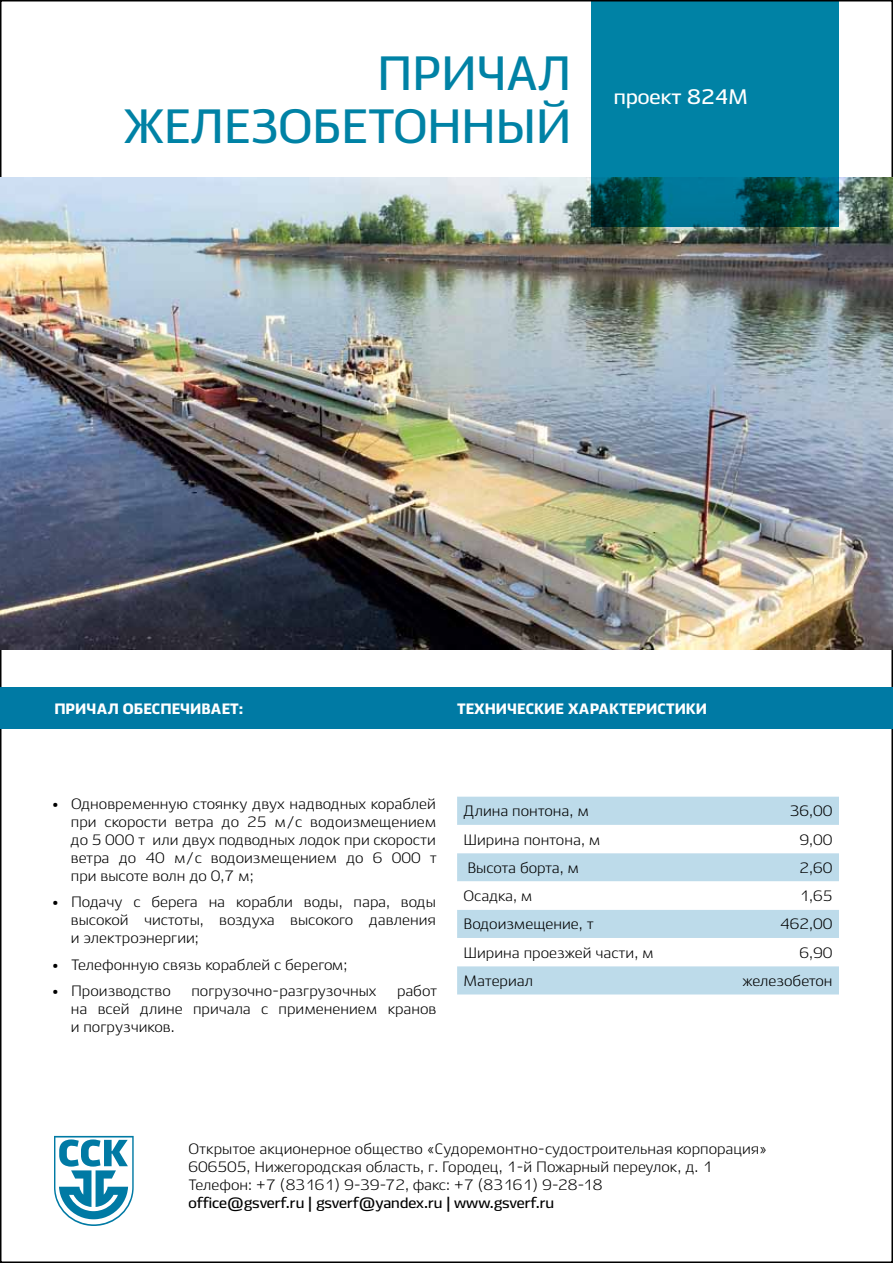
<style>
.page{position:relative;width:893px;height:1263px;background:#fff}
.page>*{position:absolute;margin:0;border:0;box-sizing:border-box;transform-origin:0 0}
.t1{font:700 48px/52.5px "Ekibastuz";color:#0082a5;text-align:right}
.t2{font:700 21px "Ekibastuz";color:#fff}
.t3{font:15px/18px "Ekibastuz";color:#000;text-align:justify}
.t4{font:700 15px "Ekibastuz";color:#000}
.t5{font:900 15px "Ekibastuz";color:#fff}
.s1{font-weight:800}
</style>
<div class="page">
<svg style="left:54px;top:1136px;width:80px;height:90px"></svg>
<div style="left:0;top:688px;width:893px;height:41px;background:#007aa4"></div>
<div style="left:457px;top:797px;width:382px;height:197px;background:#bddbea"></div>
<svg style="left:457px;top:825px;width:382px;height:141px"></svg>
<img style="left:0;top:177px;width:893px;height:472px">
<svg style="left:591px;top:0;width:248px;height:227px;background:#007794"></svg>
<h1 class="t1" style="left:124px;top:47px;width:449px">ПРИЧАЛ<br>ЖЕЛЕЗОБЕТОННЫЙ</h1>
<h2 class="t2" style="left:614px;top:84px;width:135px">проект 824М</h2>
<p class="t5" style="left:54px;top:700px;width:23px">ПРИЧА</p>
<p class="t5" style="left:108px;top:700px;width:75px">Л ОБЕСПЕЧИ</p>
<p class="t5" style="left:201px;top:700px;width:43px">ВАЕТ:</p>
<p class="t5" style="left:457px;top:700px;width:252px">Технические характеристики</p>
<p class="t3" style="left:71px;top:794px;width:368px;text-indent:-18px"><span class="s1">•</span> Одновременную стоянку двух надводных кораблей при скорости ветра до 25 м/с водоизмещением до 5 000 т или двух подводных лодок при скорости ветра до 40 м/с водоизмещением до 6 000 т при высоте волн до 0,7 м;</p>
<p class="t3" style="left:71px;top:893px;width:367px;text-indent:-18px"><span class="s1">•</span> Подачу с берега на корабли воды, пара, воды высокой чистоты, воздуха высокого давления и электроэнергии;</p>
<p class="t3" style="left:53px;top:955px;width:296px"><span class="s1">•</span> Телефонную связь кораблей с берегом;</p>
<p class="t3" style="left:53px;top:982px;width:120px"><span class="s1">•</span> Производство</p>
<p class="t3" style="left:191px;top:982px;width:187px">погрузочно-разгрузочных</p>
<p class="t3" style="left:71px;top:982px;width:368px;text-indent:326px">работ на всей длине причала с применением кранов и погрузчиков.</p>
<p class="t3" style="left:463px;top:802px;width:127px">Длина понтона, м</p>
<p class="t3" style="left:790px;top:802px;width:44px">36,00</p>
<p class="t3" style="left:463px;top:830px;width:138px">Ширина понтона, м</p>
<p class="t3" style="left:799px;top:830px;width:35px">9,00</p>
<p class="t3" style="left:467px;top:859px;width:113px">Высота борта, м</p>
<p class="t3" style="left:799px;top:859px;width:35px">2,60</p>
<p class="t3" style="left:463px;top:887px;width:71px">Осадка, м</p>
<p class="t3" style="left:799px;top:887px;width:35px">1,65</p>
<p class="t3" style="left:463px;top:915px;width:132px">Водоизмещение, т</p>
<p class="t3" style="left:780px;top:915px;width:54px">462,00</p>
<p class="t3" style="left:463px;top:943px;width:192px">Ширина проезжей части, м</p>
<p class="t3" style="left:799px;top:943px;width:35px">6,90</p>
<p class="t3" style="left:463px;top:972px;width:71px">Материал</p>
<p class="t3" style="left:742px;top:972px;width:92px">железобетон</p>
<p class="t3" style="left:188px;top:1140px;width:580px;text-align:left">Открытое акционерное общество «Судоремонтно-судостроительная корпорация»<br>606505, Нижегородская область, г. Городец, 1-й Пожарный переулок, д. 1<br>Телефон: +7 (83161) 9-39-72, факс: +7 (83161) 9-28-18</p>
<p class="t4" style="left:188px;top:1194px;width:367px">office@gsverf.ru | gsverf@yandex.ru | www.gsverf.ru</p>
</div>
